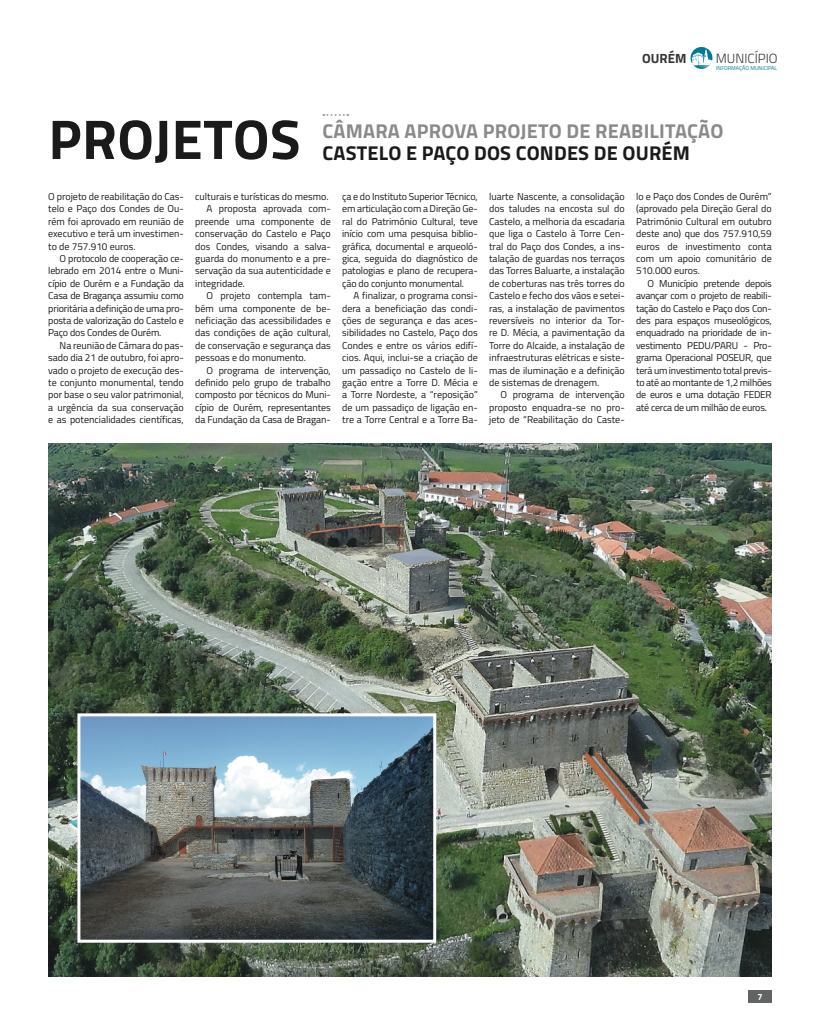
<style>
.page{position:relative;width:820px;height:1029px;background:#fff}
.page>*{position:absolute;margin:0;border:0;box-sizing:border-box;transform-origin:0 0}
.t1{font:700 56px "Titillium";letter-spacing:.01em;color:#1a1a1a}
.t2{font:700 20px "Titillium";letter-spacing:.01em;color:#898b8b}
.t3{font:700 20px "Titillium";letter-spacing:.01em;color:#1a1a1a}
.t4{font:300 13.3px "Titillium";color:#343535}
.t5{font:700 13.3px "Titillium";color:#343535}
.t6{font:10px/12.4px "Titillium Web";color:#1a1a1a;text-align:justify}
.t7{font:700 9px "Titillium";color:#fff}
.t8{font:5.5px "Titillium";color:#007a96}
</style>
<div class="page">
<div style="left:748px;top:991px;width:23px;height:12px;background:#626464"></div>
<svg style="left:690px;top:47px;width:22px;height:22px"></svg>
<svg style="left:323px;top:114px;width:25px;height:2px"></svg>
<img style="left:48px;top:444px;width:723px;height:533px">
<img style="left:81px;top:717px;width:351px;height:222px">
<div style="left:77px;top:713px;width:359px;height:230px;border:3px solid #fff"></div>
<h3 class="t5" style="left:642px;top:48px;width:46px">OURÉM</h3>
<h3 class="t4" style="left:715px;top:48px;width:63px">MUNICÍPIO</h3>
<p class="t8" style="left:716px;top:64px;width:62px">INFORMAÇÃO MUNICIPAL</p>
<h1 class="t1" style="left:48px;top:97px;width:253px">PROJETOS</h1>
<h2 class="t2" style="left:322px;top:116px;width:402px">CÂMARA APROVA PROJETO DE REABILITAÇÃO</h2>
<h2 class="t3" style="left:322px;top:138px;width:369px">CASTELO E PAÇO DOS CONDES DE OURÉM</h2>
<p class="t6" style="left:48px;top:190px;width:137px">O projeto de reabilitação do Cas&shy;telo e Paço dos Condes de Ou&shy;rém foi aprovado em reunião de executivo e terá um investimen&shy;to de 757.910 euros.</p>
<p class="t6" style="left:48px;top:252px;width:137px;text-indent:11px">O protocolo de cooperação ce&shy;lebrado em 2014 entre o Muni&shy;cípio de Ourém e a Fundação da Casa de Bragança assumiu como prioritária a definição de uma pro&shy;posta de valorização do Castelo e Paço dos Condes de Ourém.</p>
<p class="t6" style="left:48px;top:339px;width:137px;text-indent:11px">Na reunião de Câmara do pas&shy;sado dia 21 de outubro, foi apro&shy;vado o projeto de execução des&shy;te conjunto monumental, tendo por base o seu valor patrimonial, a urgência da sua conservação e as potencialidades científicas,</p>
<p class="t6" style="left:195px;top:190px;width:135px">culturais e turísticas do mesmo.</p>
<p class="t6" style="left:206px;top:202px;width:126px">A proposta aprovada com-</p>
<p class="t6" style="left:195px;top:215px;width:137px">preende uma componente de</p>
<p class="t6" style="left:195px;top:227px;width:137px">conservação do Castelo e Paço</p>
<p class="t6" style="left:195px;top:239px;width:137px">dos Condes, visando a salva-</p>
<p class="t6" style="left:195px;top:252px;width:137px">guarda do monumento e a pre-</p>
<p class="t6" style="left:195px;top:264px;width:137px">servação da sua autenticidade e</p>
<p class="t6" style="left:195px;top:277px;width:51px">integridade.</p>
<p class="t6" style="left:206px;top:289px;width:126px">O projeto contempla tam-</p>
<p class="t6" style="left:195px;top:301px;width:137px">bém uma componente de be-</p>
<p class="t6" style="left:195px;top:314px;width:137px">neficiação das acessibilidades e</p>
<p class="t6" style="left:195px;top:326px;width:137px">das condições de ação cultural,</p>
<p class="t6" style="left:195px;top:339px;width:137px">de conservação e segurança das</p>
<p class="t6" style="left:195px;top:351px;width:112px">pessoas e do monumento.</p>
<p class="t6" style="left:206px;top:363px;width:126px">O programa de intervenção,</p>
<p class="t6" style="left:195px;top:376px;width:137px">definido pelo grupo de trabalho</p>
<p class="t6" style="left:195px;top:388px;width:137px">composto por técnicos do Muni-</p>
<p class="t6" style="left:195px;top:401px;width:137px">cípio de Ourém, representantes</p>
<p class="t6" style="left:195px;top:413px;width:137px">da Fundação da Casa de Bragan-</p>
<p class="t6" style="left:342px;top:190px;width:137px">ça e do Instituto Superior Técnico, em articulação com a Direção Ge&shy;ral do Património Cultural, teve início com uma pesquisa biblio&shy;gráfica, documental e arqueoló&shy;gica, seguida do diagnóstico de patologias e plano de recupera&shy;ção do conjunto monumental.</p>
<p class="t6" style="left:342px;top:289px;width:137px;text-indent:11px">A finalizar, o programa consi&shy;dera a beneficiação das condi&shy;ções de segurança e das aces&shy;sibilidades no Castelo, Paço dos Condes e entre os vários edifí&shy;cios. Aqui, inclui-se a criação de um passadiço no Castelo de li&shy;gação entre a Torre D. Mécia e a Torre Nordeste, a “reposição” de um passadiço de ligação en&shy;tre a Torre Central e a Torre Ba-</p>
<p class="t6" style="left:489px;top:190px;width:137px">luarte Nascente, a consolidação dos taludes na encosta sul do Castelo, a melhoria da escadaria que liga o Castelo à Torre Cen&shy;tral do Paço dos Condes, a ins&shy;talação de guardas nos terraços das Torres Baluarte, a instalação de coberturas nas três torres do Castelo e fecho dos vãos e setei&shy;ras, a instalação de pavimentos reversíveis no interior da Tor&shy;re D. Mécia, a pavimentação da Torre do Alcaide, a instalação de infraestruturas elétricas e siste&shy;mas de iluminação e a definição de sistemas de drenagem.</p>
<p class="t6" style="left:489px;top:388px;width:137px;text-indent:11px">O programa de intervenção proposto enquadra-se no pro&shy;jeto de “Reabilitação do Caste-</p>
<p class="t6" style="left:636px;top:190px;width:137px">lo e Paço dos Condes de Ourém” (aprovado pela Direção Geral do Património Cultural em outubro deste ano) que dos 757.910,59 euros de investimento conta com um apoio comunitário de 510.000 euros.</p>
<p class="t6" style="left:636px;top:277px;width:137px;text-indent:11px">O Município pretende depois avançar com o projeto de reabili&shy;tação do Castelo e Paço dos Con&shy;des para espaços museológicos, enquadrado na prioridade de in&shy;vestimento PEDU/PARU - Pro&shy;grama Operacional POSEUR, que terá um investimento total previs&shy;to até ao montante de 1,2 milhões de euros e uma dotação FEDER até cerca de um milhão de euros.</p>
<p class="t7" style="left:757px;top:990px;width:7px">7</p>
</div>
